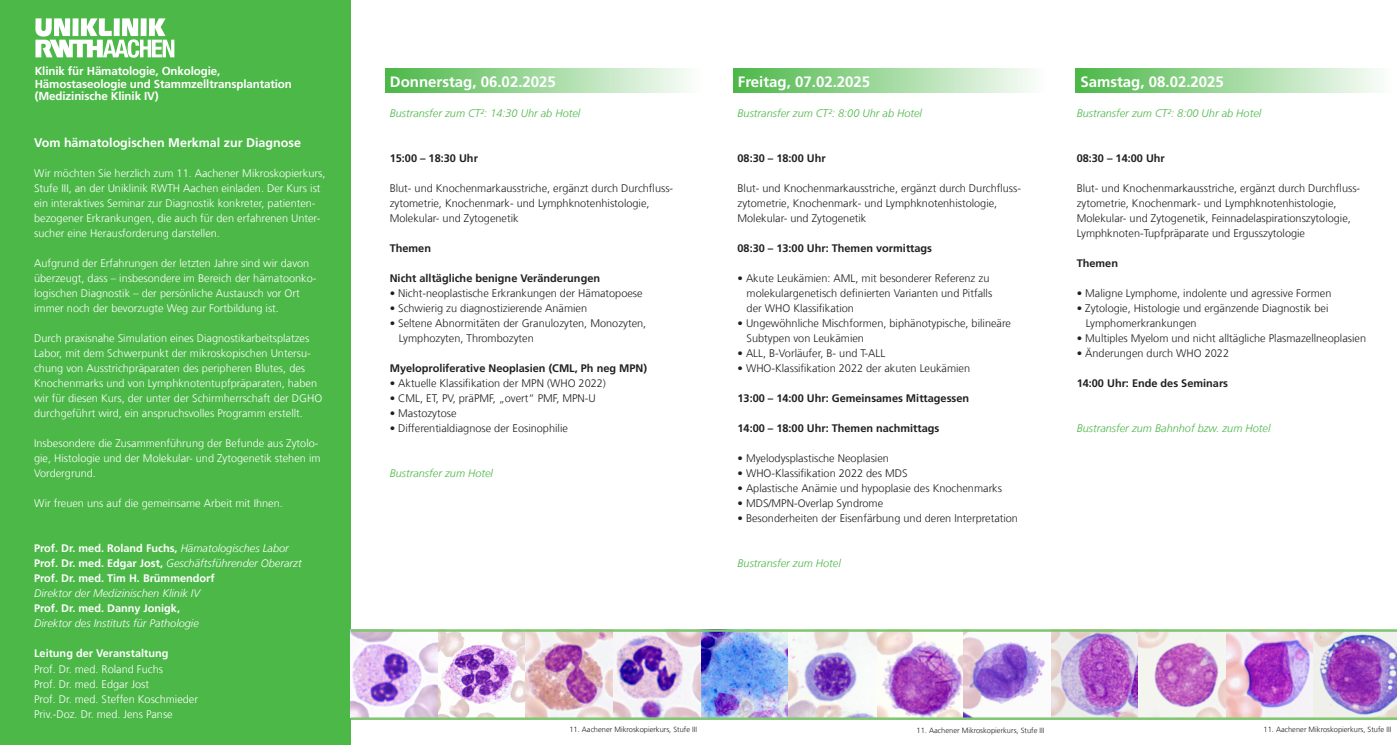
<style>
.page{position:relative;width:1397px;height:745px;background:#fff}
.page>*{position:absolute;margin:0;border:0;box-sizing:border-box;transform-origin:0 0}
.t1{font:700 15px "Frutiger LT Com";color:#fff}
.t2{font:700 12.5px "Frutiger LT Com";color:#fff}
.t3{font:700 11.5px/12.5px "Frutiger LT Com";letter-spacing:-.01em;color:#fff}
.t4{font:300 11px/15px "Frutiger LT Com";color:#231f20}
.t5{font:300 11px/15px "Frutiger LT Com";color:#fff}
.t6{font:700 11px "Frutiger LT Com";color:#231f20}
.t7{font:italic 300 11px "Frutiger LT Com";color:#4cb848}
.t8{font:700 11px/15px "Frutiger LT Com";color:#fff}
.t9{font:italic 300 11px "Frutiger LT Com";color:#fff}
.t10{font:300 7.5px "Frutiger LT Com";color:#231f20}
.s1{font-weight:300;font-style:italic}
</style>
<div class="page">
<div style="left:0;top:0;width:351px;height:744px;background:#4cb848"></div>
<div style="left:385px;top:69px;width:316px;height:24px;background:linear-gradient(to right,#4bb747,#fcfdfc)"></div>
<div style="left:1075px;top:69px;width:316px;height:24px;background:linear-gradient(to right,#4bb747,#fbfdfb)"></div>
<div style="left:733px;top:69px;width:312px;height:24px;background:linear-gradient(to right,#4bb747,#fcfdfc)"></div>
<img style="left:351px;top:631px;width:1045px;height:86px">
<hr style="left:351px;top:629px;width:1045px;height:2px;background:#7fc670">
<hr style="left:351px;top:717px;width:1045px;height:2px;background:#7fc670">
<svg style="left:35px;top:18px;width:139px;height:40px"></svg>
<p class="t3" style="left:35px;top:65px;width:259px">Klinik für Hämatologie, Onkologie,<br>Hämostaseologie und Stammzelltransplantation (Medizinische Klinik IV)</p>
<p class="t2" style="left:34px;top:135px;width:268px">Vom hämatologischen Merkmal zur Diagnose</p>
<p class="t5" style="left:34px;top:165px;width:293px">Wir möchten Sie herzlich zum 11. Aachener Mikroskopierkurs, Stufe III, an der Uniklinik RWTH Aachen einladen. Der Kurs ist ein interaktives Seminar zur Diagnostik konkreter, patienten&shy;bezogener Erkrankungen, die auch für den erfahrenen Unter&shy;sucher eine Herausforderung darstellen.</p>
<p class="t5" style="left:34px;top:255px;width:284px">Aufgrund der Erfahrungen der letzten Jahre sind wir davon überzeugt, dass – insbesondere im Bereich der hämatoonko&shy;logischen Diagnostik – der persönliche Austausch vor Ort immer noch der bevorzugte Weg zur Fortbildung ist.</p>
<p class="t5" style="left:34px;top:330px;width:290px">Durch praxisnahe Simulation eines Diagnostikarbeitsplatzes Labor, mit dem Schwerpunkt der mikroskopischen Untersu&shy;chung von Ausstrichpräparaten des peripheren Blutes, des Knochenmarks und von Lymphknotentupfpräparaten, haben wir für diesen Kurs, der unter der Schirmherrschaft der DGHO durchgeführt wird, ein anspruchsvolles Programm erstellt.</p>
<p class="t5" style="left:34px;top:435px;width:288px">Insbesondere die Zusammenführung der Befunde aus Zytolo&shy;gie, Histologie und der Molekular- und Zytogenetik stehen im<br>Vordergrund.</p>
<p class="t5" style="left:34px;top:495px;width:250px">Wir freuen uns auf die gemeinsame Arbeit mit Ihnen.</p>
<p class="t8" style="left:34px;top:540px;width:269px">Prof. Dr. med. Roland Fuchs, <span class="s1">Hämatologisches Labor<br></span>Prof. Dr. med. Edgar Jost, <span class="s1">Geschäftsführender Oberarzt<br></span>Prof. Dr. med. Tim H. Brümmendorf</p>
<p class="t9" style="left:34px;top:586px;width:167px">Direktor der Medizinischen Klinik IV</p>
<p class="t8" style="left:34px;top:600px;width:147px">Prof. Dr. med. Danny Jonigk,</p>
<p class="t9" style="left:34px;top:616px;width:166px">Direktor des Instituts für Pathologie</p>
<p class="t8" style="left:34px;top:645px;width:136px">Leitung der Veranstaltung</p>
<p class="t5" style="left:34px;top:660px;width:165px">Prof. Dr. med. Roland Fuchs<br>Prof. Dr. med. Edgar Jost<br>Prof. Dr. med. Steffen Koschmieder<br>Priv.-Doz. Dr. med. Jens Panse</p>
<h1 class="t1" style="left:390px;top:73px;width:167px">Donnerstag, 06.02.2025</h1>
<h1 class="t1" style="left:737px;top:73px;width:134px">Freitag, 07.02.2025</h1>
<h1 class="t1" style="left:1080px;top:73px;width:145px">Samstag, 08.02.2025</h1>
<p class="t7" style="left:390px;top:106px;width:192px">Bustransfer zum CT²: 14:30 Uhr ab Hotel</p>
<p class="t6" style="left:390px;top:151px;width:90px">15:00 – 18:30 Uhr</p>
<p class="t4" style="left:390px;top:180px;width:285px">Blut- und Knochenmarkausstriche, ergänzt durch Durchfl uss&shy;zytometrie, Knochenmark- und Lymphknotenhistologie,<br>Molekular- und Zytogenetik</p>
<p class="t6" style="left:390px;top:241px;width:43px">Themen</p>
<p class="t6" style="left:390px;top:271px;width:212px">Nicht alltägliche benigne Veränderungen</p>
<p class="t4" style="left:390px;top:285px;width:254px">• Nicht-neoplastische Erkrankungen der Hämatopoese</p>
<p class="t4" style="left:390px;top:300px;width:199px">• Schwierig zu diagnostizierende Anämien</p>
<p class="t4" style="left:399px;top:315px;width:249px;text-indent:-9px">• Seltene Abnormitäten der Granulozyten, Monozyten,<br>Lymphozyten, Thrombozyten</p>
<p class="t6" style="left:390px;top:361px;width:259px">Myeloproliferative Neoplasien (CML, Ph neg MPN)</p>
<p class="t4" style="left:390px;top:375px;width:218px">• Aktuelle Klassifikation der MPN (WHO 2022)</p>
<p class="t4" style="left:390px;top:390px;width:208px">• CML, ET, PV, präPMF, „overt“ PMF, MPN-U</p>
<p class="t4" style="left:390px;top:405px;width:68px">• Mastozytose</p>
<p class="t4" style="left:390px;top:420px;width:180px">• Differentialdiagnose der Eosinophilie</p>
<p class="t7" style="left:390px;top:466px;width:105px">Bustransfer zum Hotel</p>
<p class="t7" style="left:737px;top:106px;width:186px">Bustransfer zum CT²: 8:00 Uhr ab Hotel</p>
<p class="t6" style="left:737px;top:151px;width:90px">08:30 – 18:00 Uhr</p>
<p class="t4" style="left:737px;top:180px;width:285px">Blut- und Knochenmarkausstriche, ergänzt durch Durchfl uss&shy;zytometrie, Knochenmark- und Lymphknotenhistologie,<br>Molekular- und Zytogenetik</p>
<p class="t6" style="left:737px;top:241px;width:196px">08:30 – 13:00 Uhr: Themen vormittags</p>
<p class="t4" style="left:746px;top:270px;width:247px;text-indent:-9px">• Akute Leukämien: AML, mit besonderer Referenz zu molekulargenetisch definierten Varianten und Pitfalls der WHO Klassifi kation</p>
<p class="t4" style="left:746px;top:315px;width:266px;text-indent:-9px">• Ungewöhnliche Mischformen, biphänotypische, bilineäre<br>Subtypen von Leukämien</p>
<p class="t4" style="left:737px;top:345px;width:149px">• ALL, B-Vorläufer, B- und T-ALL</p>
<p class="t4" style="left:737px;top:360px;width:234px">• WHO-Klassifikation 2022 der akuten Leukämien</p>
<p class="t6" style="left:737px;top:391px;width:233px">13:00 – 14:00 Uhr: Gemeinsames Mittagessen</p>
<p class="t6" style="left:737px;top:421px;width:203px">14:00 – 18:00 Uhr: Themen nachmittags</p>
<p class="t4" style="left:737px;top:450px;width:153px">• Myelodysplastische Neoplasien</p>
<p class="t4" style="left:737px;top:465px;width:171px">• WHO-Klassifikation 2022 des MDS</p>
<p class="t4" style="left:737px;top:480px;width:266px">• Aplastische Anämie und hypoplasie des Knochenmarks</p>
<p class="t4" style="left:737px;top:495px;width:147px">• MDS/MPN-Overlap Syndrome</p>
<p class="t4" style="left:737px;top:510px;width:282px">• Besonderheiten der Eisenfärbung und deren Interpretation</p>
<p class="t7" style="left:737px;top:556px;width:105px">Bustransfer zum Hotel</p>
<p class="t7" style="left:1076px;top:106px;width:186px">Bustransfer zum CT²: 8:00 Uhr ab Hotel</p>
<p class="t6" style="left:1076px;top:151px;width:90px">08:30 – 14:00 Uhr</p>
<p class="t4" style="left:1076px;top:180px;width:285px">Blut- und Knochenmarkausstriche, ergänzt durch Durchfl uss&shy;zytometrie, Knochenmark- und Lymphknotenhistologie, Molekular- und Zytogenetik, Feinnadelaspirationszytologie, Lymphknoten-Tupfpräparate und Ergusszytologie</p>
<p class="t6" style="left:1076px;top:256px;width:43px">Themen</p>
<p class="t4" style="left:1076px;top:285px;width:256px">• Maligne Lymphome, indolente und agressive Formen</p>
<p class="t4" style="left:1085px;top:300px;width:244px;text-indent:-9px">• Zytologie, Histologie und ergänzende Diagnostik bei<br>Lymphomerkrankungen</p>
<p class="t4" style="left:1076px;top:330px;width:291px">• Multiples Myelom und nicht alltägliche Plasmazellneoplasien</p>
<p class="t4" style="left:1076px;top:345px;width:154px">• Änderungen durch WHO 2022</p>
<p class="t6" style="left:1076px;top:376px;width:153px">14:00 Uhr: Ende des Seminars</p>
<p class="t7" style="left:1076px;top:421px;width:195px">Bustransfer zum Bahnhof bzw. zum Hotel</p>
<p class="t10" style="left:569px;top:724px;width:129px">11. Aachener Mikroskopierkurs, Stufe III</p>
<p class="t10" style="left:916px;top:725px;width:129px">11. Aachener Mikroskopierkurs, Stufe III</p>
<p class="t10" style="left:1263px;top:724px;width:129px">11. Aachener Mikroskopierkurs, Stufe III</p>
</div>
